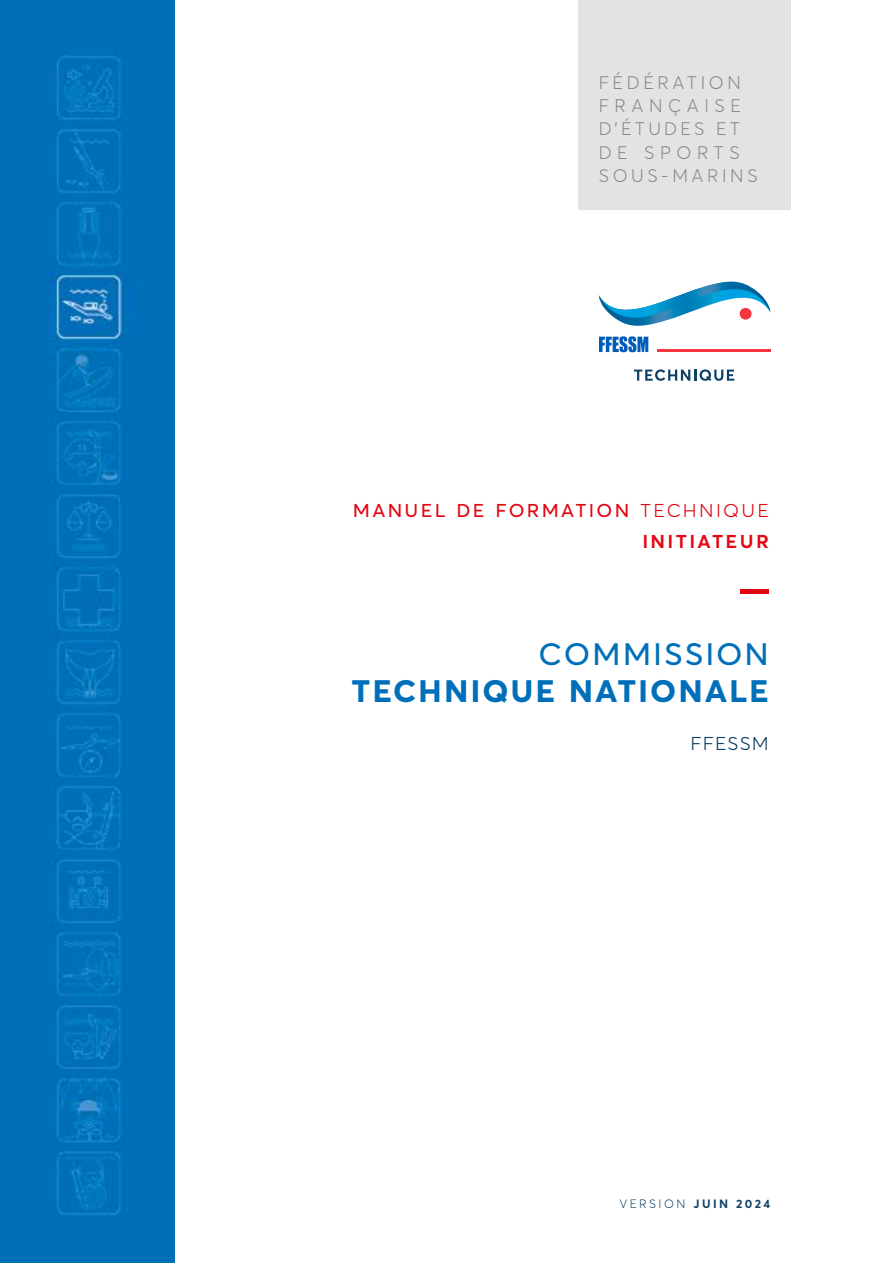
<style>
.page{position:relative;width:893px;height:1263px;background:#fff}
.page>*{position:absolute;margin:0;border:0;box-sizing:border-box;transform-origin:0 0}
.t1{font:700 37.5px "Averta";letter-spacing:.05em;color:#006fb9}
.t2{font:37.5px "Averta";letter-spacing:.05em;color:#006fb9}
.t3{font:22.5px/31.2px "Averta";letter-spacing:.105em;color:#e30613;text-align:right}
.t4{font:300 22.5px "Averta";letter-spacing:.05em;color:#0f4166}
.t5{font:300 18px/23.2px "Averta";letter-spacing:.2em;color:#878787}
.t6{font:700 12px "Averta";letter-spacing:.205em;color:#0f4166}
.s1{font-weight:300}
.s2{font-weight:600}
</style>
<div class="page">
<img style="left:0;top:0;width:174px;height:1263px">
<div style="left:578px;top:0;width:213px;height:210px;background:#e3e3e3"></div>
<svg style="left:599px;top:281px;width:171px;height:71px"></svg>
<svg style="left:634px;top:369px;width:100px;height:12px"></svg>
<hr style="left:740px;top:590px;width:29px;height:4px;background:#e30613">
<p class="t5" style="left:599px;top:71px;width:160px">FÉDÉRATION<br>FRANÇAISE<br>D’ÉTUDES ET<br>DE SPORTS<br>SOUS-MARINS</p>
<p class="t3" style="left:353px;top:493px;width:417px">MANUEL DE FORMATION <span class="s1">technique </span><span class="s2">initiateur</span></p>
<h1 class="t2" style="left:539px;top:628px;width:232px">COMMISSION</h1>
<h1 class="t1" style="left:352px;top:665px;width:419px">technique nationale</h1>
<p class="t4" style="left:691px;top:728px;width:80px">ffessm</p>
<p class="t6" style="left:619px;top:1196px;width:153px"><span class="s1">VERSION</span> JUIN 2024</p>
</div>
